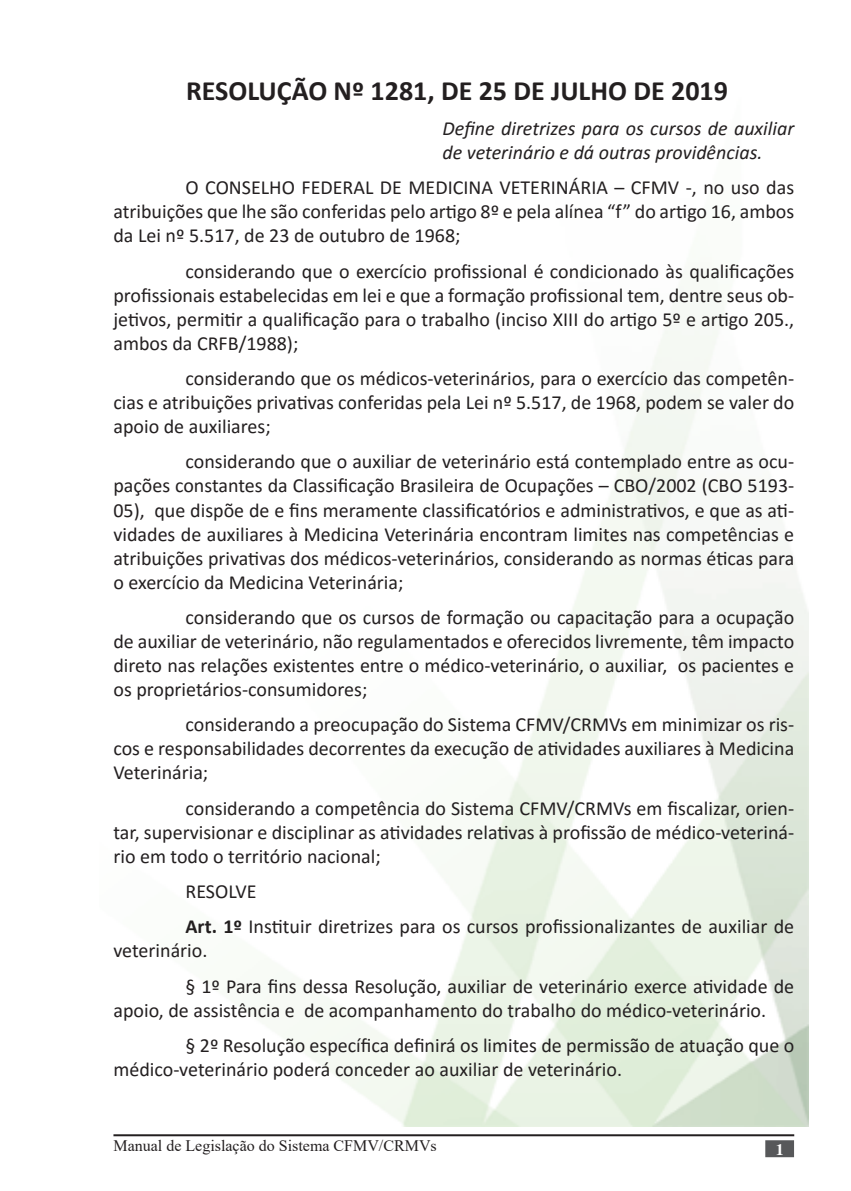
<style>
.page{position:relative;width:851px;height:1191px;background:#fff}
.page>*{position:absolute;margin:0;border:0;box-sizing:border-box;transform-origin:0 0}
.t1{font:700 28px "Calibri";color:#231f20}
.t2{font:20px/24px "Calibri";color:#231f20;text-align:justify}
.t3{font:italic 20px/24px "Calibri";color:#231f20}
.t4{font:16px "Times New Roman";color:#231f20}
.Apresentação{font:700 16px "Times";color:#fff}
.s1{font-weight:700}
</style>
<div class="page">
<hr style="left:113px;top:1134px;width:681px;height:2px;background:#231f20">
<div style="left:765px;top:1140px;width:28px;height:17px;background:#57585a;border:2px solid #57585a"></div>
<p class="t1" style="left:186px;top:71px;width:543px">RESOLUÇÃO Nº 1281, DE 25 DE JULHO DE 2019</p>
<p class="t3" style="left:442px;top:115px;width:353px">Define diretrizes para os cursos de auxiliar de veterinário e dá outras providências.</p>
<p class="t2" style="left:113px;top:175px;width:682px;text-indent:72px">O CONSELHO FEDERAL DE MEDICINA VETERINÁRIA – CFMV -, no uso das atribuições que lhe são conferidas pelo artigo 8º e pela alínea “f” do artigo 16, ambos da Lei nº 5.517, de 23 de outubro de 1968;</p>
<p class="t2" style="left:113px;top:258px;width:682px;text-indent:72px">considerando que o exercício profissional é condicionado às qualificações profissionais estabelecidas em lei e que a formação profissional tem, dentre seus ob&shy;jetivos, permitir a qualificação para o trabalho (inciso XIII do artigo 5º e artigo 205., ambos da CRFB/1988);</p>
<p class="t2" style="left:113px;top:366px;width:682px;text-indent:72px">considerando que os médicos-veterinários, para o exercício das competên&shy;cias e atribuições privativas conferidas pela Lei nº 5.517, de 1968, podem se valer do apoio de auxiliares;</p>
<p class="t2" style="left:113px;top:449px;width:682px;text-indent:72px">considerando que o auxiliar de veterinário está contemplado entre as ocu&shy;pações constantes da Classificação Brasileira de Ocupações – CBO/2002 (CBO 5193- 05), que dispõe de e fins meramente classificatórios e administrativos, e que as ati&shy;vidades de auxiliares à Medicina Veterinária encontram limites nas competências e atribuições privativas dos médicos-veterinários, considerando as normas éticas para o exercício da Medicina Veterinária;</p>
<p class="t2" style="left:113px;top:604px;width:682px;text-indent:72px">considerando que os cursos de formação ou capacitação para a ocupação de auxiliar de veterinário, não regulamentados e oferecidos livremente, têm impacto direto nas relações existentes entre o médico-veterinário, o auxiliar, os pacientes e os proprietários-consumidores;</p>
<p class="t2" style="left:113px;top:712px;width:682px;text-indent:72px">considerando a preocupação do Sistema CFMV/CRMVs em minimizar os ris&shy;cos e responsabilidades decorrentes da execução de atividades auxiliares à Medicina Veterinária;</p>
<p class="t2" style="left:113px;top:795px;width:682px;text-indent:72px">considerando a competência do Sistema CFMV/CRMVs em fiscalizar, orien&shy;tar, supervisionar e disciplinar as atividades relativas à profissão de médico-veteriná&shy;rio em todo o território nacional;</p>
<p class="t2" style="left:185px;top:878px;width:72px">RESOLVE</p>
<p class="t2" style="left:113px;top:914px;width:682px;text-indent:72px"><span class="s1">Art. 1º</span> Instituir diretrizes para os cursos profissionalizantes de auxiliar de veterinário.</p>
<p class="t2" style="left:113px;top:973px;width:682px;text-indent:72px">§ 1º Para fins dessa Resolução, auxiliar de veterinário exerce atividade de apoio, de assistência e de acompanhamento do trabalho do médico-veterinário.</p>
<p class="t2" style="left:113px;top:1032px;width:682px;text-indent:72px">§ 2º Resolução específica definirá os limites de permissão de atuação que o médico-veterinário poderá conceder ao auxiliar de veterinário.</p>
<p class="t4" style="left:113px;top:1134px;width:325px">Manual de Legislação do Sistema CFMV/CRMVs</p>
<p class="Apresentação" style="left:775px;top:1140px;width:9px">1</p>
</div>
